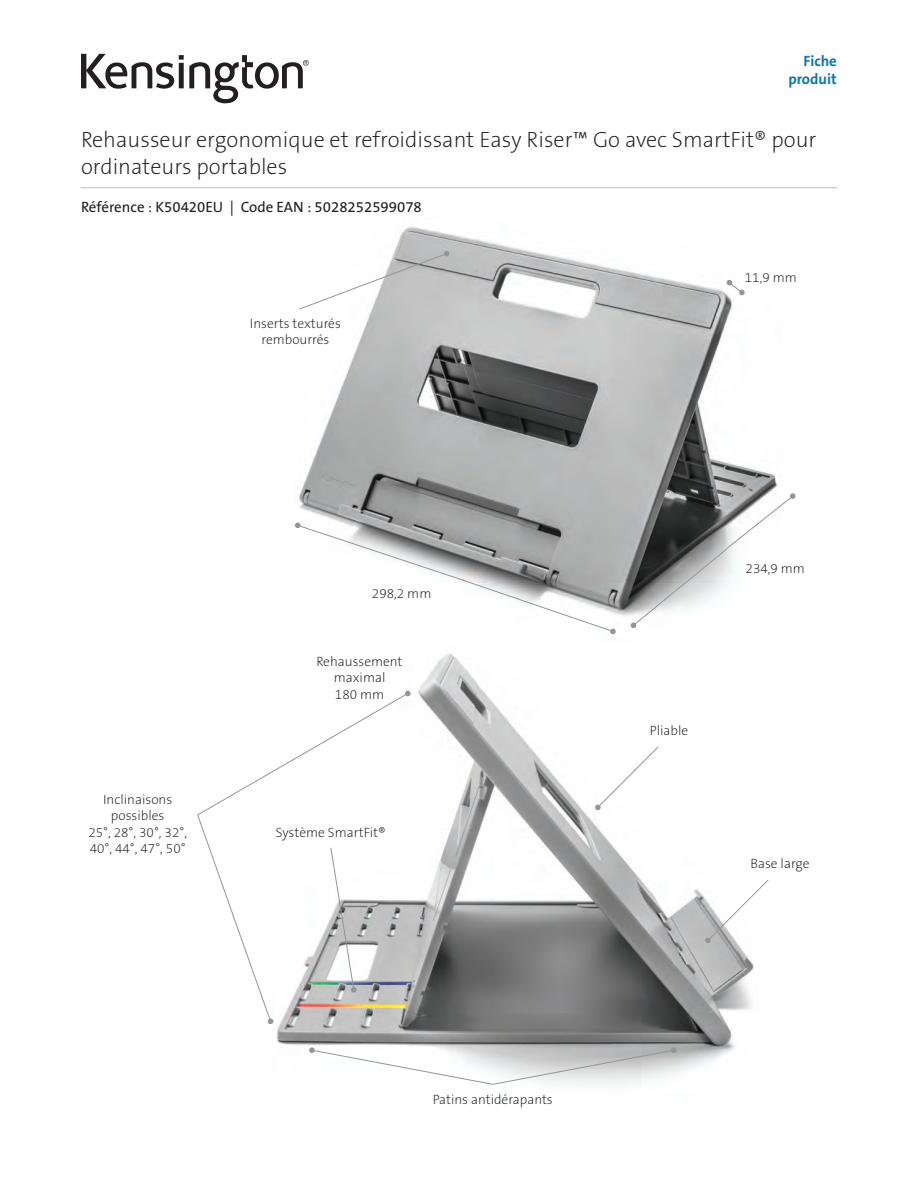
<style>
.page{position:relative;width:918px;height:1188px;background:#fff}
.page>*{position:absolute;margin:0;border:0;box-sizing:border-box;transform-origin:0 0}
.Main_Header{font:22.2px/26.5px "The Sans KENSINGTON2 XL";color:#231f20}
.Part_No__UPC{font:15px "The Sans KENSINGTON5 Rg";color:#231f20}
.Part_No__UPC-2{font:15px "The Sans KENSINGTON7 Bd";color:#0e76ae}
.Image_Body{font:13.5px/16.5px "The Sans KENSINGTON2 XL";color:#231f20;text-align:center}
</style>
<div class="page">
<hr style="left:81px;top:187px;width:756px;height:1px;background:#bcbdc0">
<img style="left:294px;top:227px;width:486px;height:389px">
<img style="left:276px;top:653px;width:478px;height:433px">
<svg style="left:630px;top:493px;width:166px;height:135px"></svg>
<svg style="left:726px;top:279px;width:19px;height:17px"></svg>
<svg style="left:309px;top:1047px;width:368px;height:38px"></svg>
<svg style="left:705px;top:879px;width:64px;height:64px"></svg>
<svg style="left:595px;top:746px;width:64px;height:64px"></svg>
<svg style="left:197px;top:691px;width:214px;height:333px"></svg>
<svg style="left:298px;top:251px;width:151px;height:59px"></svg>
<svg style="left:295px;top:522px;width:321px;height:113px"></svg>
<svg style="left:81px;top:54px;width:228px;height:49px"></svg>
<p class="Part_No__UPC-2" style="left:804px;top:53px;width:35px">Fiche</p>
<p class="Part_No__UPC-2" style="left:788px;top:71px;width:50px">produit</p>
<p class="Main_Header" style="left:81px;top:127px;width:737px">Rehausseur ergonomique et refroidissant Easy Riser™ Go avec SmartFit® pour ordinateurs portables</p>
<p class="Part_No__UPC" style="left:81px;top:199px;width:342px">Référence : K50420EU | Code EAN : 5028252599078</p>
<p class="Image_Body" style="left:250px;top:315px;width:93px">Inserts texturés rembourrés</p>
<p class="Image_Body" style="left:103px;top:791px;width:71px">Inclinaisons possibles</p>
<p class="Image_Body" style="left:88px;top:824px;width:100px;text-align:left">25°, 28°, 30°, 32°,<br>40°, 44°, 47°, 50°</p>
<p class="Image_Body" style="left:372px;top:586px;width:61px">298,2 mm</p>
<p class="Image_Body" style="left:316px;top:653px;width:88px">Rehaussement maximal<br>180 mm</p>
<p class="Image_Body" style="left:276px;top:825px;width:111px">Système SmartFit®</p>
<p class="Image_Body" style="left:433px;top:1092px;width:122px">Patins antidérapants</p>
<p class="Image_Body" style="left:745px;top:269px;width:53px">11,9 mm</p>
<p class="Image_Body" style="left:746px;top:561px;width:61px">234,9 mm</p>
<p class="Image_Body" style="left:650px;top:722px;width:40px">Pliable</p>
<p class="Image_Body" style="left:751px;top:855px;width:61px">Base large</p>
</div>
